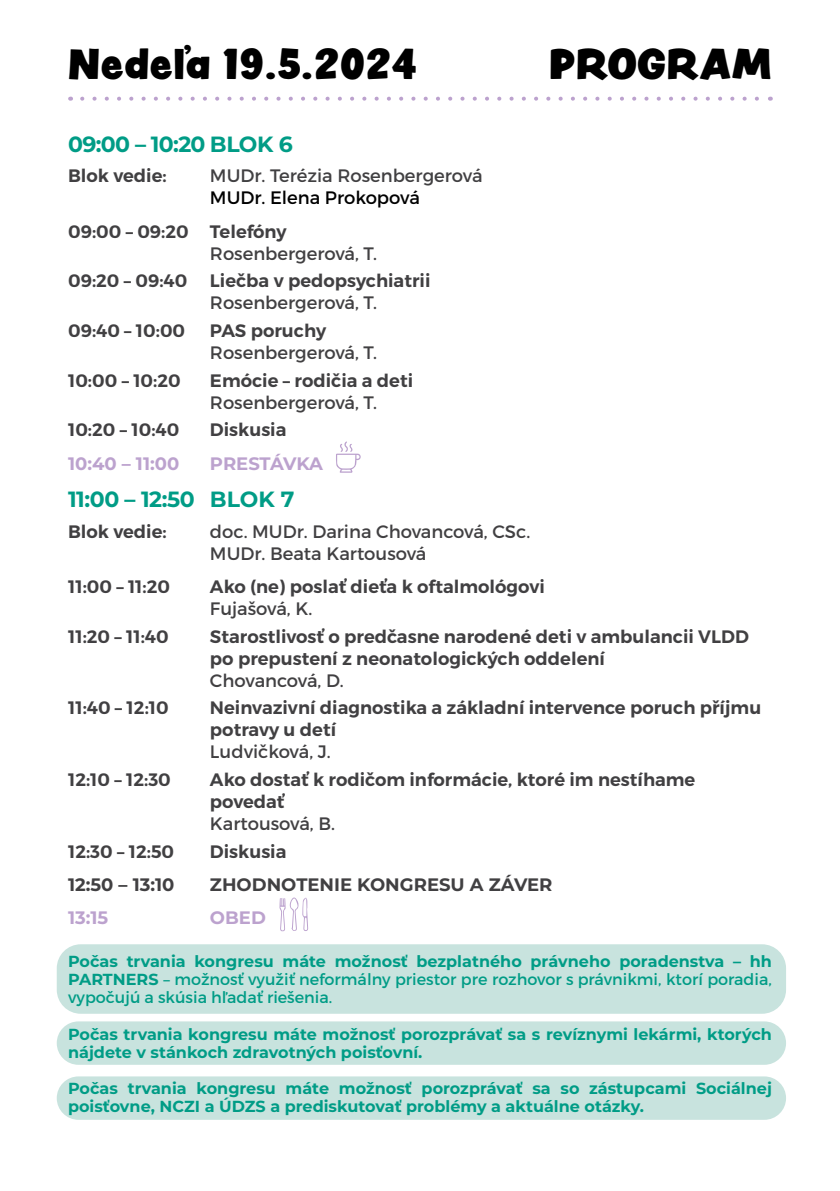
<style>
.page{position:relative;width:840px;height:1191px;background:#fff}
.page>*{position:absolute;margin:0;border:0;box-sizing:border-box;transform-origin:0 0}
.t1{font:38px "Peachy Keen JF";letter-spacing:.02em;color:#000}
.t2{font:700 22px "Montserrat";letter-spacing:-.02em;color:#009c86}
.t3{font:600 18px/22px "Montserrat";color:#414042}
.t4{font:18px/22px "Montserrat";color:#414042}
.t5{font:700 18px "Montserrat";color:#414042}
.t6{font:700 18px "Montserrat";color:#bca2ce}
.t7{font:18px "Montserrat";color:#000}
.t8{font:700 16px/18px "Montserrat";color:#009c86}
.t9{font:16px/18px "Montserrat";color:#009c86;text-align:justify}
.s1{font-weight:700}
</style>
<div class="page">
<svg style="left:82px;top:97px;width:677px;height:4px"></svg>
<svg style="left:336px;top:441px;width:24px;height:32px"></svg>
<svg style="left:279px;top:897px;width:29px;height:34px"></svg>
<div style="left:57px;top:944px;width:728px;height:69px;background:#c8e3de;border-radius:24px"></div>
<div style="left:57px;top:1021px;width:728px;height:43px;background:#c8e3de;border-radius:22px"></div>
<div style="left:57px;top:1076px;width:728px;height:43px;background:#c8e3de;border-radius:22px"></div>
<h1 class="t1" style="left:68px;top:35px;width:350px">Nedeľa 19.5.2024</h1>
<h1 class="t1" style="left:549px;top:35px;width:224px">PROGRAM</h1>
<p class="t2" style="left:68px;top:128px;width:226px">09:00 – 10:20 BLOK 6</p>
<p class="t3" style="left:68px;top:165px;width:100px">Blok vedie:</p>
<p class="t4" style="left:210px;top:165px;width:274px">MUDr. Terézia Rosenbergerová</p>
<p class="t7" style="left:210px;top:187px;width:211px">MUDr. Elena Prokopová</p>
<p class="t3" style="left:68px;top:220px;width:220px">09:00 – 09:20 Telefóny</p>
<p class="t4" style="left:210px;top:242px;width:168px">Rosenbergerová, T.</p>
<p class="t3" style="left:68px;top:270px;width:121px">09:20 – 09:40</p>
<p class="t3" style="left:210px;top:270px;width:222px">Liečba v pedopsychiatrii</p>
<p class="t4" style="left:210px;top:292px;width:168px">Rosenbergerová, T.</p>
<p class="t3" style="left:68px;top:320px;width:118px">09:40 – 10:00</p>
<p class="t3" style="left:210px;top:320px;width:118px">PAS poruchy</p>
<p class="t4" style="left:210px;top:341px;width:168px">Rosenbergerová, T.</p>
<p class="t3" style="left:68px;top:369px;width:114px">10:00 – 10:20</p>
<p class="t3" style="left:210px;top:369px;width:204px">Emócie – rodičia a deti</p>
<p class="t4" style="left:210px;top:391px;width:168px">Rosenbergerová, T.</p>
<p class="t3" style="left:68px;top:419px;width:113px">10:20 – 10:40</p>
<p class="t3" style="left:210px;top:419px;width:78px">Diskusia</p>
<p class="t6" style="left:68px;top:450px;width:113px">10:40 – 11:00</p>
<p class="t6" style="left:210px;top:450px;width:114px">PRESTÁVKA</p>
<p class="t2" style="left:68px;top:483px;width:228px">11:00 – 12:50 BLOK 7</p>
<p class="t3" style="left:68px;top:520px;width:100px">Blok vedie:</p>
<p class="t4" style="left:210px;top:520px;width:321px">doc. MUDr. Darina Chovancová, CSc.<br>MUDr. Beata Kartousová</p>
<p class="t3" style="left:68px;top:576px;width:103px">11:00 – 11:20</p>
<p class="t3" style="left:210px;top:576px;width:336px">Ako (ne) poslať dieťa k oftalmológovi</p>
<p class="t4" style="left:210px;top:597px;width:104px">Fujašová, K.</p>
<p class="t3" style="left:68px;top:625px;width:102px">11:20 – 11:40</p>
<p class="t3" style="left:210px;top:625px;width:540px">Starostlivosť o predčasne narodené deti v ambulancii VLDD po prepustení z neonatologických oddelení</p>
<p class="t4" style="left:210px;top:669px;width:135px">Chovancová, D.</p>
<p class="t3" style="left:68px;top:697px;width:102px">11:40 – 12:10</p>
<p class="t3" style="left:210px;top:697px;width:552px">Neinvazivní diagnostika a základní intervence poruch příjmu potravy u detí</p>
<p class="t4" style="left:210px;top:741px;width:122px">Ludvičková, J.</p>
<p class="t3" style="left:68px;top:768px;width:104px">12:10 – 12:30</p>
<p class="t3" style="left:210px;top:768px;width:486px">Ako dostať k rodičom informácie, ktoré im nestíhame povedať</p>
<p class="t4" style="left:210px;top:812px;width:126px">Kartousová, B.</p>
<p class="t3" style="left:68px;top:840px;width:108px">12:30 – 12:50</p>
<p class="t3" style="left:210px;top:840px;width:78px">Diskusia</p>
<p class="t5" style="left:68px;top:871px;width:108px">12:50 – 13:10</p>
<p class="t5" style="left:210px;top:871px;width:344px">ZHODNOTENIE KONGRESU A ZÁVER</p>
<p class="t6" style="left:68px;top:905px;width:42px">13:15</p>
<p class="t6" style="left:210px;top:905px;width:57px">OBED</p>
<p class="t9" style="left:68px;top:952px;width:705px"><span class="s1">Počas trvania kongresu máte možnosť bezplatného právneho poradenstva – hh PARTNERS</span> – možnosť využiť neformálny priestor pre rozhovor s právnikmi, ktorí poradia, vypočujú a skúsia hľadať riešenia.</p>
<p class="t8" style="left:68px;top:1024px;width:704px">Počas trvania kongresu máte možnosť porozprávať sa s revíznymi lekármi, ktorých nájdete v stánkoch zdravotných poisťovní.</p>
<p class="t8" style="left:68px;top:1078px;width:705px">Počas trvania kongresu máte možnosť porozprávať sa so zástupcami Sociálnej poisťovne, NCZI a ÚDZS a prediskutovať problémy a aktuálne otázky.</p>
</div>
